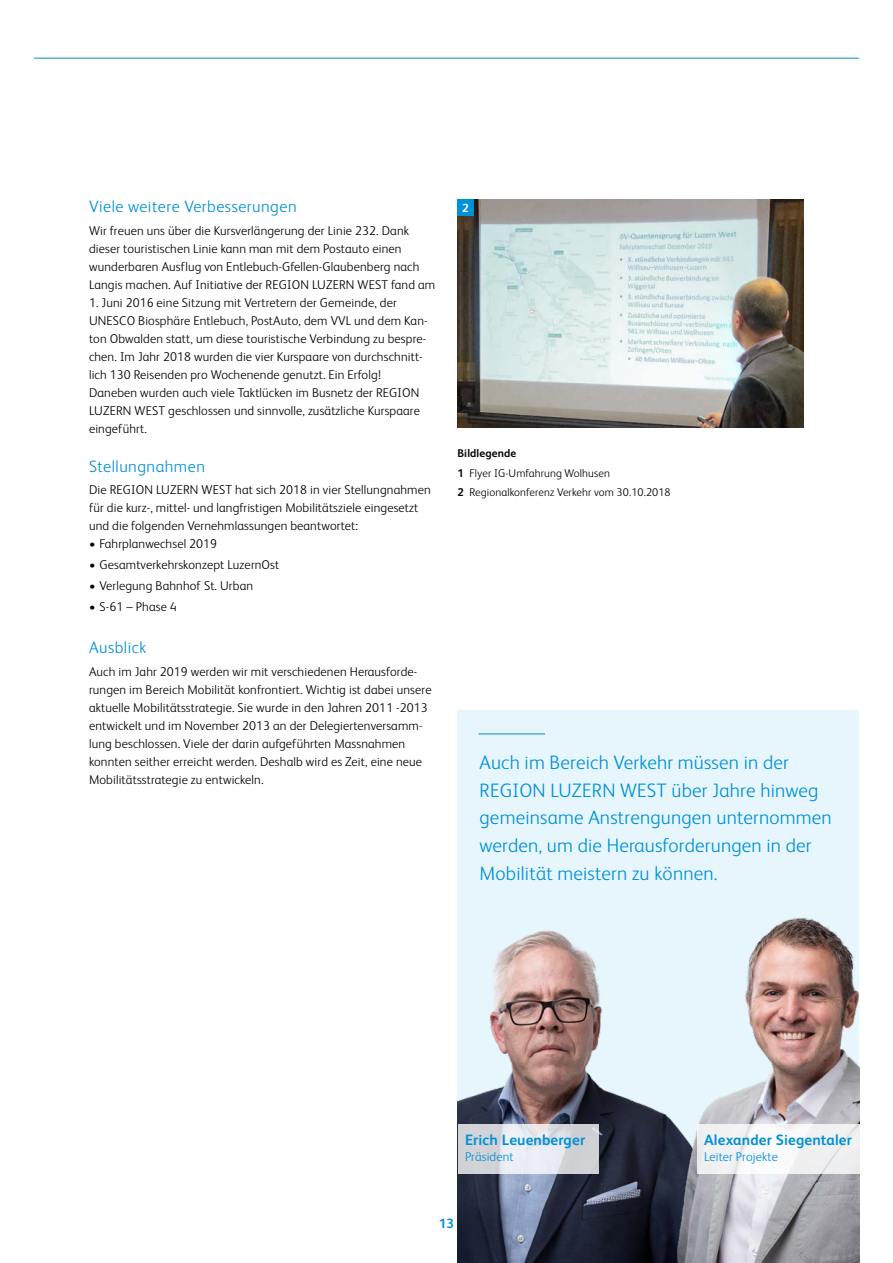
<style>
.page{position:relative;width:893px;height:1263px;background:#fff}
.page>*{position:absolute;margin:0;border:0;box-sizing:border-box;transform-origin:0 0}
.t1{font:300 19.5px/27.8px "FS Albert";letter-spacing:.01em;color:#0090d6}
.t2{font:300 16.5px "FS Albert";letter-spacing:.03em;color:#0090d6}
.t3{font:700 15px "FS Albert";letter-spacing:.01em;color:#0090d6}
.t4{font:700 13.5px "FS Albert";color:#0090d6}
.t5{font:300 12.75px/18px "FS Albert";letter-spacing:.01em;color:#000}
.t6{font:300 12.75px "FS Albert";letter-spacing:.01em;color:#0090d6}
.t7{font:700 11.7px "FS Albert";color:#fff}
.t8{font:300 11.25px/19.5px "FS Albert";letter-spacing:.01em;color:#000}
.s1{font-weight:700}
</style>
<div class="page">
<div style="left:458px;top:710px;width:401px;height:553px;background:#e7f6fd"></div>
<img style="left:458px;top:930px;width:217px;height:333px">
<img style="left:675px;top:917px;width:185px;height:346px">
<img style="left:457px;top:200px;width:346px;height:228px">
<div style="left:457px;top:200px;width:16px;height:16px;background:#0090d6"></div>
<div style="left:697px;top:1124px;width:169px;height:50px;background:#f1f1f2"></div>
<svg style="left:458px;top:1124px;width:140px;height:50px;fill:#d2d4d8"></svg>
<hr style="left:34px;top:58px;width:825px;height:1px;background:#0090d6">
<hr style="left:478px;top:733px;width:67px;height:1px;background:#0090d6">
<p class="t2" style="left:89px;top:196px;width:209px">Viele weitere Verbesserungen</p>
<p class="t5" style="left:89px;top:221px;width:348px">Wir freuen uns über die Kursverlängerung der Linie 232. Dank dieser touristischen Linie kann man mit dem Postauto einen wunderbaren Ausflug von Entlebuch-Gfellen-Glaubenberg nach Langis machen. Auf Initiative der REGION LUZERN WEST fand am</p>
<p class="t5" style="left:89px;top:293px;width:340px">1. Juni 2016 eine Sitzung mit Vertretern der Gemeinde, der UNESCO Biosphäre Entlebuch, PostAuto, dem VVL und dem Kan&shy;ton Obwalden statt, um diese touristische Verbindung zu bespre&shy;chen. Im Jahr 2018 wurden die vier Kurspaare von durchschnitt&shy;lich 130 Reisenden pro Wochenende genutzt. Ein Erfolg!<br>Daneben wurden auch viele Taktlücken im Busnetz der REGION LUZERN WEST geschlossen und sinnvolle, zusätzliche Kurspaare eingeführt.</p>
<p class="t2" style="left:89px;top:455px;width:117px">Stellungnahmen</p>
<p class="t5" style="left:89px;top:480px;width:343px">Die REGION LUZERN WEST hat sich 2018 in vier Stellungnahmen für die kurz-, mittel- und langfristigen Mobilitätsziele eingesetzt und die folgenden Vernehmlassungen beantwortet:</p>
<p class="t5" style="left:89px;top:534px;width:130px">• Fahrplanwechsel 2019</p>
<p class="t5" style="left:89px;top:555px;width:192px">• Gesamtverkehrskonzept LuzernOst</p>
<p class="t5" style="left:89px;top:576px;width:166px">• Verlegung Bahnhof St. Urban</p>
<p class="t5" style="left:89px;top:597px;width:89px">• S-61 – Phase 4</p>
<p class="t2" style="left:89px;top:637px;width:59px">Ausblick</p>
<p class="t5" style="left:89px;top:662px;width:344px">Auch im Jahr 2019 werden wir mit verschiedenen Herausforde&shy;rungen im Bereich Mobilität konfrontiert. Wichtig ist dabei unsere aktuelle Mobilitätsstrategie. Sie wurde in den Jahren 2011 -2013 entwickelt und im November 2013 an der Delegiertenversamm&shy;lung beschlossen. Viele der darin aufgeführten Massnahmen konnten seither erreicht werden. Deshalb wird es Zeit, eine neue Mobilitätsstrategie zu entwickeln.</p>
<p class="t7" style="left:462px;top:200px;width:8px">2</p>
<p class="t8" style="left:457px;top:443px;width:215px"><span class="s1">Bildlegende<br>1</span> Flyer IG-Umfahrung Wolhusen<br><span class="s1">2</span> Regionalkonferenz Verkehr vom 30.10.2018</p>
<h1 class="t1" style="left:479px;top:747px;width:354px">Auch im Bereich Verkehr müssen in der REGION LUZERN WEST über Jahre hinweg gemeinsame Anstrengungen unternommen werden, um die Herausforderungen in der Mobilität meistern zu können.</h1>
<p class="t3" style="left:465px;top:1129px;width:122px">Erich Leuenberger</p>
<p class="t6" style="left:465px;top:1148px;width:50px">Präsident</p>
<p class="t3" style="left:704px;top:1129px;width:149px">Alexander Siegentaler</p>
<p class="t6" style="left:704px;top:1148px;width:75px">Leiter Projekte</p>
<p class="t4" style="left:439px;top:1214px;width:17px">13</p>
</div>
